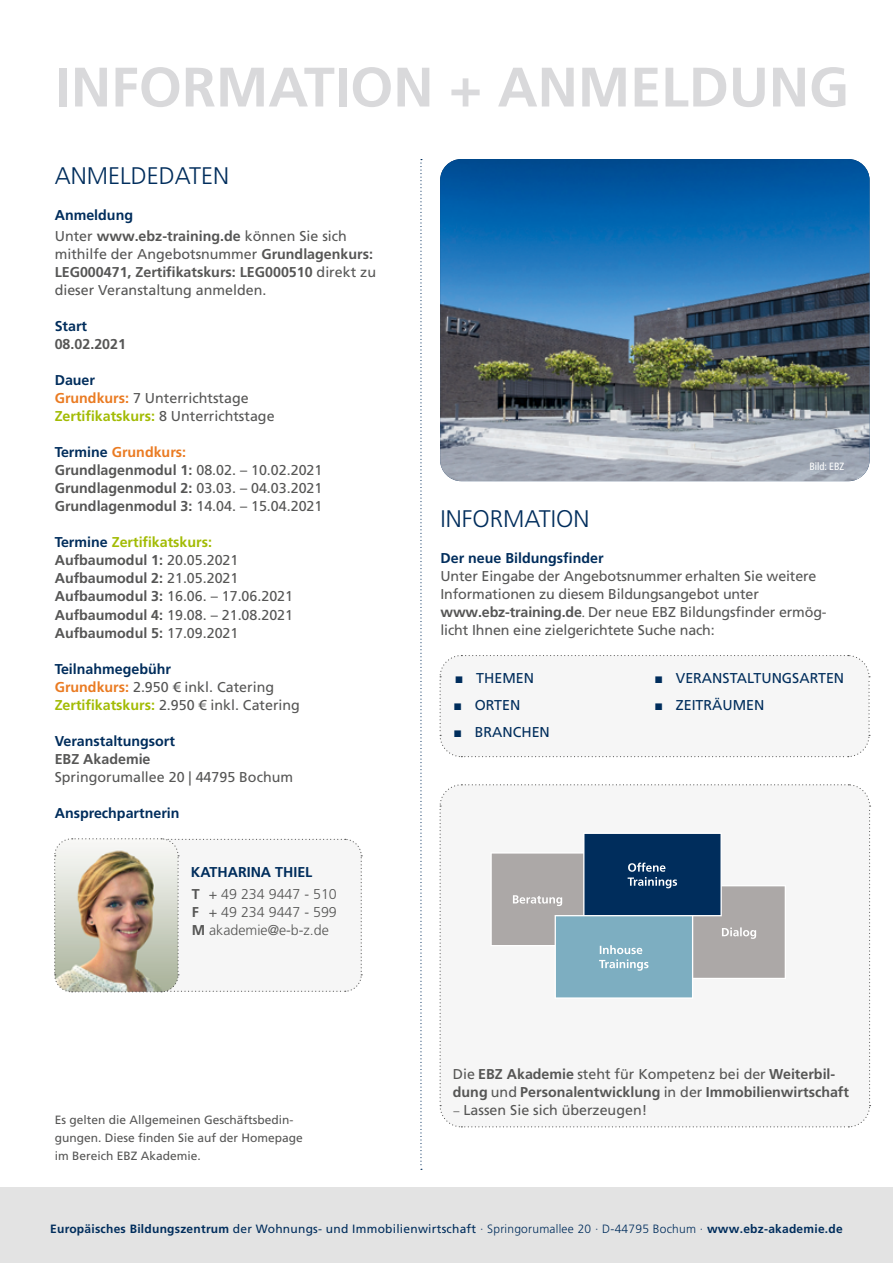
<style>
.page{position:relative;width:893px;height:1263px;background:#fff}
.page>*{position:absolute;margin:0;border:0;box-sizing:border-box;transform-origin:0 0}
.t1{font:700 55.5px "Frutiger LT Pro";color:#d9d9db}
.t2{font:300 24px "Frutiger LT Std";color:#002d5c}
.t3{font:14.25px/18px "Frutiger LT Std";color:#565655}
.t4{font:700 14.25px/18px "Frutiger LT Pro";color:#565655}
.t5{font:700 14.25px "Frutiger LT Pro";color:#002d5c}
.t6{font:14.25px "Frutiger LT Std";color:#002d5c}
.t7{font:300 14.25px/18px "Frutiger LT Std";color:#565655;text-align:justify}
.t8{font:700 14.25px "Frutiger LT Pro";color:#a2bb04}
.t9{font:700 12px "Frutiger LT Pro";letter-spacing:.02em;color:#002d5c}
.t10{font:12px/18px "Frutiger LT Std";color:#565655}
.t11{font:condensed 10.5px "Frutiger LT Std";color:#fff}
.s1{color:#002d5c}
.s2{font-family:"Frutiger LT Std";font-weight:400}
.s3{font-family:"Frutiger LT Pro";font-weight:700}
.s4{font-family:"Frutiger LT Pro";font-weight:700;color:#ea7b22}
.s5{font-family:"Frutiger LT Std";font-weight:400;color:#565655}
.s6{color:#ea7b22}
.s7{color:#a2bb04}
.s8{font-family:"Frutiger LT Pro";font-weight:700;color:#a2bb04}
.s9{font-family:"Minion Pro"}
.s10{font-family:"Arial"}
.s11{font-family:"Frutiger LT Std";font-weight:300}
</style>
<div class="page">
<div style="left:0;top:1187px;width:893px;height:76px;background:#e3e3e3"></div>
<svg style="left:439px;top:784px;width:432px;height:344px"></svg>
<div style="left:439px;top:655px;width:431px;height:103px;background:#f6f6f6"></div>
<svg style="left:420px;top:159px;width:2px;height:1011px"></svg>
<img style="left:440px;top:159px;width:430px;height:322px">
<svg style="left:54px;top:838px;width:308px;height:155px"></svg>
<h1 class="t1" style="left:56px;top:55px;width:795px">INFORMATION + ANMELDUNG</h1>
<h2 class="t2" style="left:55px;top:163px;width:176px">ANMELDEDATEN</h2>
<p class="t4" style="left:55px;top:205px;width:294px;line-height:21px"><span class="s1">Anmeldung<br></span><span class="s2">Unter</span> www.ebz-training.de <span class="s2">können Sie sich</span></p>
<p class="t3" style="left:55px;top:246px;width:320px">mithilfe der Angebotsnummer <span class="s3">Grundlagenkurs:</span></p>
<p class="t4" style="left:55px;top:264px;width:323px">LEG000471, Zertifikatskurs: LEG000510 <span class="s2">direkt zu</span></p>
<p class="t3" style="left:55px;top:282px;width:213px">dieser Veranstaltung anmelden.</p>
<p class="t5" style="left:55px;top:318px;width:34px">Start</p>
<p class="t4" style="left:55px;top:336px;width:73px">08.02.2021</p>
<p class="t5" style="left:55px;top:372px;width:42px">Dauer</p>
<p class="t3" style="left:55px;top:390px;width:195px"><span class="s4">Grundkurs:</span> 7 Unterrichtstage</p>
<p class="t8" style="left:55px;top:408px;width:221px">Zertifikatskurs: <span class="s5">8 Unterrichtstage</span></p>
<p class="t4" style="left:55px;top:444px;width:269px"><span class="s1">Termine</span> <span class="s6">Grundkurs:<br></span>Grundlagenmodul 1: <span class="s2">08.02. – 10.02.2021<br></span>Grundlagenmodul 2: <span class="s2">03.03. – 04.03.2021<br></span>Grundlagenmodul 3: <span class="s2">14.04. – 15.04.2021</span></p>
<p class="t4" style="left:55px;top:534px;width:185px"><span class="s1">Termine</span> <span class="s7">Zertifikatskurs:<br></span>Aufbaumodul 1: <span class="s2">20.05.2021<br></span>Aufbaumodul 2: <span class="s2">21.05.2021</span></p>
<p class="t3" style="left:55px;top:588px;width:240px"><span class="s3">Aufbaumodul 3:</span> 16.06. – 17.06.2021<br><span class="s3">Aufbaumodul 4:</span> 19.08. – 21.08.2021</p>
<p class="t4" style="left:55px;top:624px;width:185px">Aufbaumodul 5: <span class="s2">17.09.2021</span></p>
<p class="t5" style="left:55px;top:660px;width:118px">Teilnahmegebühr</p>
<p class="t3" style="left:55px;top:678px;width:247px"><span class="s4">Grundkurs:</span> 2.950 € inkl. Catering<br><span class="s8">Zertifikatskurs:</span> 2.950 € inkl. Catering</p>
<p class="t5" style="left:55px;top:732px;width:122px">Veranstaltungsort</p>
<p class="t4" style="left:55px;top:750px;width:97px">EBZ Akademie</p>
<p class="t3" style="left:55px;top:768px;width:240px">Springorumallee 20 | 44795 Bochum</p>
<p class="t5" style="left:55px;top:804px;width:126px">Ansprechpartnerin</p>
<p class="t5" style="left:191px;top:864px;width:123px">KATHARINA THIEL</p>
<p class="t7" style="left:192px;top:885px;width:147px"><span class="s3">T</span> + 49 234 9447 - 510<br><span class="s3">F</span> + 49 234 9447 - 599<br><span class="s3">M</span> akademie@e-b-z.de</p>
<p class="t10" style="left:55px;top:1110px;width:250px">Es gelten die Allgemeinen Geschäftsbedin&shy;gungen. Diese finden Sie auf der Homepage im Bereich EBZ Akademie.</p>
<p class="t11" style="left:809px;top:460px;width:36px">Bild: EBZ</p>
<h2 class="t2" style="left:440px;top:505px;width:151px">INFORMATION</h2>
<p class="t5" style="left:440px;top:549px;width:165px">Der neue Bildungsfinder</p>
<p class="t3" style="left:440px;top:567px;width:388px">Unter Eingabe der Angebotsnummer erhalten Sie weitere Informationen zu diesem Bildungsangebot unter <span class="s3">www.ebz-training.de</span><span class="s9">.</span> Der neue EBZ Bildungsfinder ermög&shy;licht Ihnen eine zielgerichtete Suche nach:</p>
<p class="t6" style="left:455px;top:669px;width:81px"><span class="s10">■</span> THEMEN</p>
<p class="t6" style="left:453px;top:696px;width:68px"><span class="s10">■</span> ORTEN</p>
<p class="t6" style="left:453px;top:723px;width:98px"><span class="s10">■</span> BRANCHEN</p>
<p class="t6" style="left:655px;top:669px;width:191px"><span class="s10">■</span> VERANSTALTUNGSARTEN</p>
<p class="t6" style="left:655px;top:696px;width:111px"><span class="s10">■</span> ZEITRÄUMEN</p>
<p class="t3" style="left:453px;top:1065px;width:384px">Die <span class="s3">EBZ Akademie</span> steht für Kompetenz bei der <span class="s3">Weiterbil-</span></p>
<p class="t4" style="left:453px;top:1083px;width:398px">dung <span class="s2">und</span> Personalentwicklung <span class="s2">in der</span> Immobilienwirtschaft</p>
<p class="t3" style="left:453px;top:1101px;width:196px"><span class="s9">–</span> Lassen Sie sich überzeugen!</p>
<p class="t9" style="left:50px;top:1222px;width:794px">Europäisches Bildungszentrum <span class="s2">der Wohnungs- und Immobilienwirtschaft</span> <span class="s11">· Springorumallee 20 · D-44795 Bochum ·</span> www.ebz-akademie.de</p>
</div>
